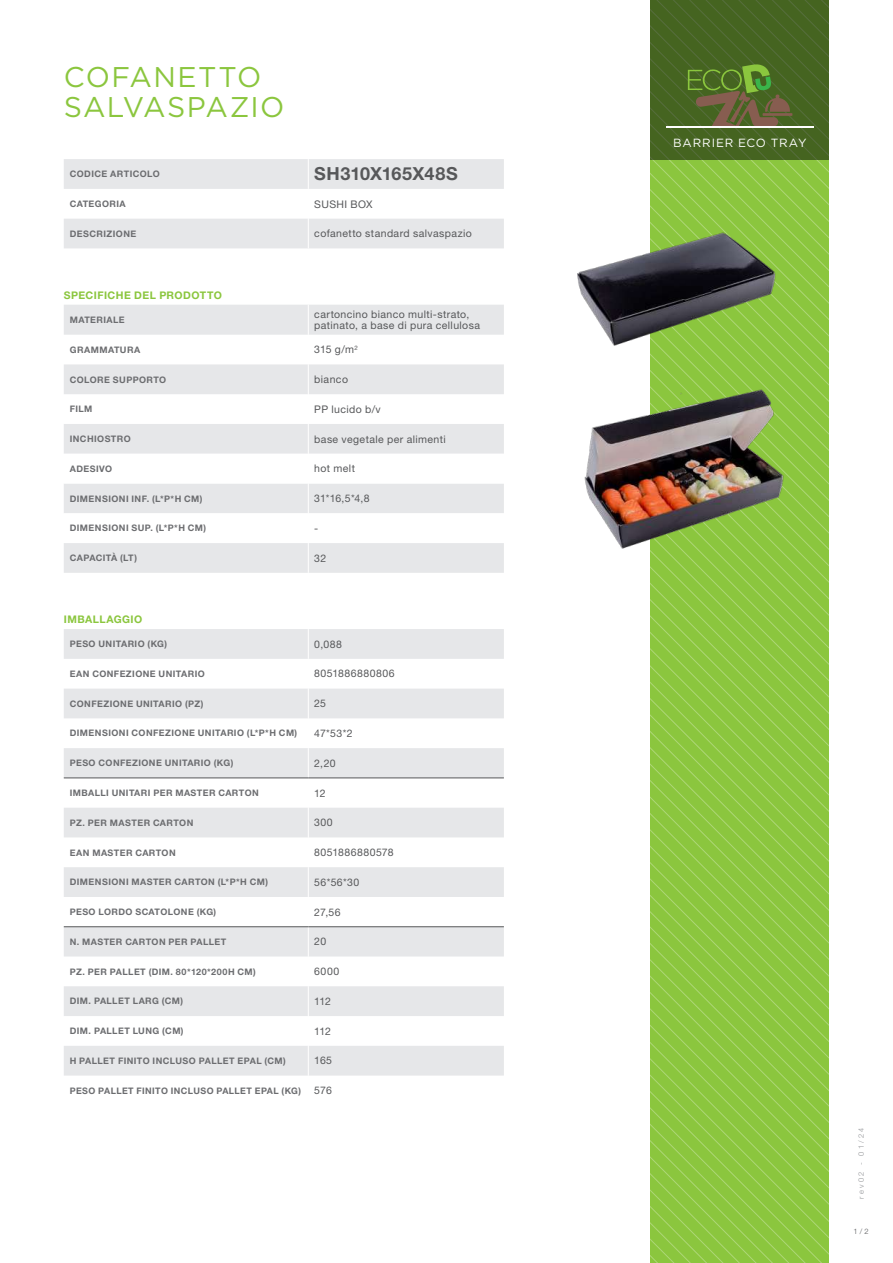
<style>
.page{position:relative;width:893px;height:1263px;background:#fff}
.page>*{position:absolute;margin:0;border:0;box-sizing:border-box;transform-origin:0 0}
.t1{font:28.5px/30px "Gotham";letter-spacing:.045em;color:#8bc63e}
.t2{font:700 18px "Helvetica Neue LT Std";letter-spacing:.015em;color:#57585a}
.t3{font:11.85px "Gotham";letter-spacing:.065em;color:#fff}
.t4{font:10.5px/10.5px "Helvetica Neue LT Std";letter-spacing:.04em;color:#57585a}
.t5{font:700 10.5px "Helvetica Neue LT Std";letter-spacing:.045em;color:#8bc63e}
.t6{font:700 9px "Helvetica Neue LT Std";letter-spacing:.05em;color:#6c6d70}
.t7{font:700 9px "Helvetica Neue LT Std";letter-spacing:.025em;color:#6c6d70}
.t8{font:300 7.5px "Helvetica Neue LT Std";letter-spacing:.315em;color:#939598}
.t9{font:300 7.5px "Helvetica Neue LT Std";color:#57585a}
</style>
<div class="page">
<svg style="left:651px;top:566px;width:178px;height:25px;background:#8dc742"></svg>
<svg style="left:651px;top:591px;width:178px;height:319px;background:#8dc742"></svg>
<svg style="left:651px;top:910px;width:178px;height:58px;background:#8dc742"></svg>
<svg style="left:651px;top:968px;width:178px;height:295px;background:#8dc742"></svg>
<svg style="left:653px;top:0;width:176px;height:159px;background:#4c6726"></svg>
<hr style="left:666px;top:126px;width:148px;height:1px;background:#fff">
<svg style="left:64px;top:159px;width:440px;height:89px"></svg>
<svg style="left:64px;top:305px;width:440px;height:268px;fill:#e6e7e9"></svg>
<hr style="left:308px;top:305px;width:1px;height:30px;background:#fff">
<svg style="left:308px;top:335px;width:1px;height:29px"></svg>
<hr style="left:308px;top:364px;width:1px;height:30px;background:#fff">
<hr style="left:308px;top:394px;width:1px;height:30px;background:#fff">
<hr style="left:308px;top:424px;width:1px;height:30px;background:#fff">
<svg style="left:64px;top:454px;width:440px;height:89px"></svg>
<hr style="left:308px;top:483px;width:1px;height:30px;background:#fff">
<hr style="left:308px;top:513px;width:1px;height:30px;background:#fff">
<hr style="left:308px;top:543px;width:1px;height:30px;background:#fff">
<svg style="left:64px;top:629px;width:440px;height:446px;fill:#e6e7e9"></svg>
<hr style="left:308px;top:629px;width:1px;height:30px;background:#fff">
<hr style="left:308px;top:659px;width:1px;height:30px;background:#fff">
<svg style="left:308px;top:689px;width:1px;height:29px"></svg>
<hr style="left:308px;top:718px;width:1px;height:30px;background:#fff">
<svg style="left:308px;top:748px;width:1px;height:29px"></svg>
<hr style="left:308px;top:778px;width:1px;height:30px;background:#fff">
<svg style="left:308px;top:808px;width:1px;height:29px"></svg>
<hr style="left:308px;top:837px;width:1px;height:30px;background:#fff">
<hr style="left:308px;top:867px;width:1px;height:30px;background:#fff">
<svg style="left:308px;top:897px;width:1px;height:59px"></svg>
<hr style="left:308px;top:956px;width:1px;height:30px;background:#fff">
<hr style="left:308px;top:986px;width:1px;height:30px;background:#fff">
<hr style="left:308px;top:1016px;width:1px;height:30px;background:#fff">
<svg style="left:308px;top:1046px;width:1px;height:29px"></svg>
<hr style="left:64px;top:777px;width:244px;height:1px;background:#57585a">
<hr style="left:308px;top:777px;width:196px;height:1px;background:#57585a">
<hr style="left:64px;top:926px;width:244px;height:1px;background:#57585a">
<hr style="left:308px;top:926px;width:196px;height:1px;background:#57585a">
<img style="left:577px;top:159px;width:252px;height:207px">
<img style="left:584px;top:366px;width:245px;height:200px">
<h1 class="t1" style="left:64px;top:61px;width:222px">COFANETTO<br>SALVASPAZIO</h1>
<p class="t6" style="left:70px;top:168px;width:92px">CODICE ARTICOLO</p>
<h2 class="t2" style="left:314px;top:163px;width:145px">SH310X165X48S</h2>
<p class="t6" style="left:70px;top:198px;width:57px">CATEGORIA</p>
<p class="t4" style="left:314px;top:198px;width:60px">SUSHI BOX</p>
<p class="t6" style="left:70px;top:228px;width:68px">DESCRIZIONE</p>
<p class="t4" style="left:314px;top:228px;width:159px">cofanetto standard salvaspazio</p>
<p class="t5" style="left:64px;top:288px;width:160px">SPECIFICHE DEL PRODOTTO</p>
<p class="t6" style="left:70px;top:314px;width:57px">MATERIALE</p>
<p class="t4" style="left:314px;top:309px;width:167px">cartoncino bianco multi-strato, patinato, a base di pura cellulosa</p>
<p class="t6" style="left:70px;top:344px;width:72px">GRAMMATURA</p>
<p class="t4" style="left:314px;top:344px;width:45px">315 g/m<sup>2</sup></p>
<p class="t6" style="left:70px;top:374px;width:98px">COLORE SUPPORTO</p>
<p class="t4" style="left:314px;top:374px;width:35px">bianco</p>
<p class="t6" style="left:70px;top:403px;width:24px">FILM</p>
<p class="t4" style="left:314px;top:404px;width:68px">PP lucido b/v</p>
<p class="t6" style="left:70px;top:433px;width:62px">INCHIOSTRO</p>
<p class="t4" style="left:314px;top:433px;width:133px">base vegetale per alimenti</p>
<p class="t6" style="left:70px;top:463px;width:44px">ADESIVO</p>
<p class="t4" style="left:314px;top:463px;width:42px">hot melt</p>
<p class="t6" style="left:70px;top:493px;width:134px">DIMENSIONI INF. (L*P*H CM)</p>
<p class="t4" style="left:314px;top:493px;width:57px">31*16,5*4,8</p>
<p class="t6" style="left:70px;top:523px;width:138px">DIMENSIONI SUP. (L*P*H CM)</p>
<p class="t4" style="left:314px;top:523px;width:6px">-</p>
<p class="t7" style="left:70px;top:552px;width:69px">CAPACITÀ (LT)</p>
<p class="t4" style="left:314px;top:552px;width:14px">32</p>
<p class="t5" style="left:64px;top:613px;width:80px">IMBALLAGGIO</p>
<p class="t6" style="left:70px;top:638px;width:99px">PESO UNITARIO (KG)</p>
<p class="t4" style="left:314px;top:639px;width:29px">0,088</p>
<p class="t6" style="left:70px;top:668px;width:137px">EAN CONFEZIONE UNITARIO</p>
<p class="t4" style="left:314px;top:668px;width:82px">8051886880806</p>
<p class="t6" style="left:70px;top:698px;width:135px">CONFEZIONE UNITARIO (PZ)</p>
<p class="t4" style="left:314px;top:698px;width:13px">25</p>
<p class="t6" style="left:70px;top:728px;width:229px">DIMENSIONI CONFEZIONE UNITARIO (L*P*H CM)</p>
<p class="t4" style="left:314px;top:728px;width:40px">47*53*2</p>
<p class="t6" style="left:70px;top:757px;width:165px">PESO CONFEZIONE UNITARIO (KG)</p>
<p class="t4" style="left:314px;top:758px;width:23px">2,20</p>
<p class="t6" style="left:70px;top:787px;width:190px">IMBALLI UNITARI PER MASTER CARTON</p>
<p class="t4" style="left:314px;top:787px;width:13px">12</p>
<p class="t6" style="left:70px;top:817px;width:125px">PZ. PER MASTER CARTON</p>
<p class="t4" style="left:314px;top:817px;width:20px">300</p>
<p class="t6" style="left:70px;top:847px;width:107px">EAN MASTER CARTON</p>
<p class="t4" style="left:314px;top:847px;width:81px">8051886880578</p>
<p class="t6" style="left:70px;top:876px;width:200px">DIMENSIONI MASTER CARTON (L*P*H CM)</p>
<p class="t4" style="left:314px;top:877px;width:47px">56*56*30</p>
<p class="t6" style="left:70px;top:906px;width:148px">PESO LORDO SCATOLONE (KG)</p>
<p class="t4" style="left:314px;top:906px;width:28px">27,56</p>
<p class="t6" style="left:70px;top:936px;width:158px">N. MASTER CARTON PER PALLET</p>
<p class="t4" style="left:314px;top:936px;width:13px">20</p>
<p class="t6" style="left:70px;top:966px;width:188px">PZ. PER PALLET (DIM. 80*120*200H CM)</p>
<p class="t4" style="left:314px;top:966px;width:27px">6000</p>
<p class="t6" style="left:70px;top:995px;width:115px">DIM. PALLET LARG (CM)</p>
<p class="t4" style="left:314px;top:996px;width:18px">112</p>
<p class="t6" style="left:70px;top:1025px;width:115px">DIM. PALLET LUNG (CM)</p>
<p class="t4" style="left:314px;top:1025px;width:18px">112</p>
<p class="t6" style="left:70px;top:1055px;width:218px">H PALLET FINITO INCLUSO PALLET EPAL (CM)</p>
<p class="t4" style="left:314px;top:1055px;width:19px">165</p>
<p class="t6" style="left:70px;top:1085px;width:233px">PESO PALLET FINITO INCLUSO PALLET EPAL (KG)</p>
<p class="t4" style="left:314px;top:1085px;width:19px">576</p>
<h3 class="t3" style="left:673px;top:135px;width:135px">BARRIER ECO TRAY</h3>
<p class="t8" style="left:856px;top:1199px;width:73px;rotate:-90deg">rev02 - 01/24</p>
<p class="t9" style="left:853px;top:1226px;width:17px">1/2</p>
</div>
